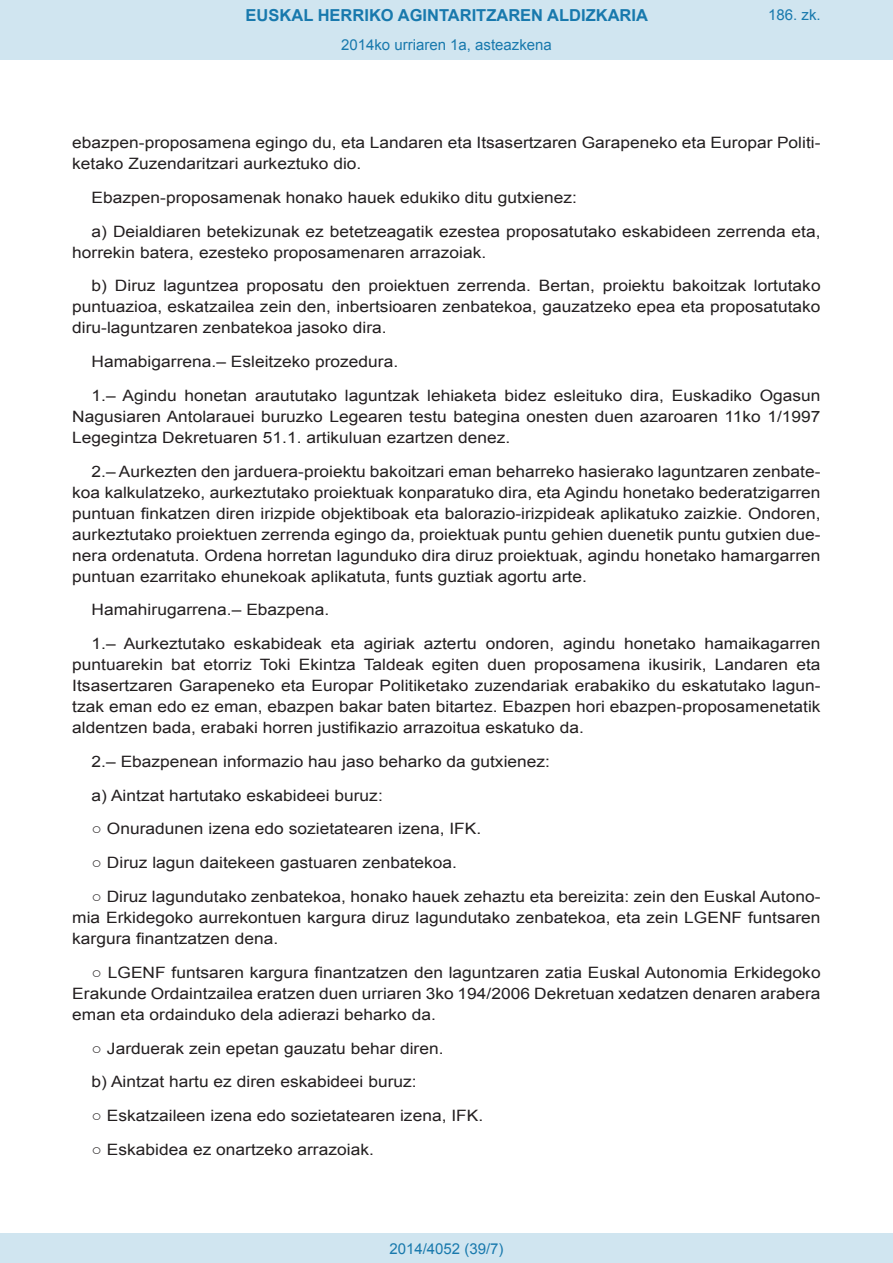
<style>
.page{position:relative;width:893px;height:1263px;background:#fff}
.page>*{position:absolute;margin:0;border:0;box-sizing:border-box;transform-origin:0 0}
.t1{font:700 16.5px "Arial";color:#1879ad}
.BOPVDetalle{font:15.6px/21px "Arial";color:#231f20;text-align:justify;scale:1.11 1}
.Paginacion_Centro{font:15px "Arial";color:#1879ad}
</style>
<div class="page">
<div style="left:0;top:0;width:893px;height:60px;background:#d0e5f0"></div>
<div style="left:0;top:1233px;width:893px;height:30px;background:#d0e5f0"></div>
<p class="t1" style="left:246px;top:4px;width:404px">EUSKAL HERRIKO AGINTARITZAREN ALDIZKARIA</p>
<p class="Paginacion_Centro" style="left:341px;top:35px;width:212px">2014ko urriaren 1a, asteazkena</p>
<p class="Paginacion_Centro" style="left:768px;top:5px;width:54px">186. zk.</p>
<p class="BOPVDetalle" style="left:72px;top:132px;width:676px">ebazpen-proposamena egingo du, eta Landaren eta Itsasertzaren Garapeneko eta Europar Politi&shy;ketako Zuzendaritzari aurkeztuko dio.</p>
<p class="BOPVDetalle" style="left:92px;top:187px;width:439px">Ebazpen-proposamenak honako hauek edukiko ditu gutxienez:</p>
<p class="BOPVDetalle" style="left:72px;top:221px;width:676px;text-indent:19px">a) Deialdiaren betekizunak ez betetzeagatik ezestea proposatutako eskabideen zerrenda eta, horrekin batera, ezesteko proposamenaren arrazoiak.</p>
<p class="BOPVDetalle" style="left:72px;top:276px;width:676px;text-indent:19px">b) Diruz laguntzea proposatu den proiektuen zerrenda. Bertan, proiektu bakoitzak lortutako puntuazioa, eskatzailea zein den, inbertsioaren zenbatekoa, gauzatzeko epea eta proposatutako diru-laguntzaren zenbatekoa jasoko dira.</p>
<p class="BOPVDetalle" style="left:92px;top:351px;width:278px">Hamabigarrena.– Esleitzeko prozedura.</p>
<p class="BOPVDetalle" style="left:72px;top:385px;width:676px;text-indent:19px">1.– Agindu honetan araututako laguntzak lehiaketa bidez esleituko dira, Euskadiko Ogasun Nagusiaren Antolarauei buruzko Legearen testu bategina onesten duen azaroaren 11ko 1/1997<br>Legegintza Dekretuaren 51.1. artikuluan ezartzen denez.</p>
<p class="BOPVDetalle" style="left:72px;top:461px;width:676px;text-indent:19px">2.– Aurkezten den jarduera-proiektu bakoitzari eman beharreko hasierako laguntzaren zenbate&shy;koa kalkulatzeko, aurkeztutako proiektuak konparatuko dira, eta Agindu honetako bederatzigarren puntuan finkatzen diren irizpide objektiboak eta balorazio-irizpideak aplikatuko zaizkie. Ondoren, aurkeztutako proiektuen zerrenda egingo da, proiektuak puntu gehien duenetik puntu gutxien due&shy;nera ordenatuta. Ordena horretan lagunduko dira diruz proiektuak, agindu honetako hamargarren puntuan ezarritako ehunekoak aplikatuta, funts guztiak agortu arte.</p>
<p class="BOPVDetalle" style="left:92px;top:600px;width:216px">Hamahirugarrena.– Ebazpena.</p>
<p class="BOPVDetalle" style="left:72px;top:633px;width:676px;text-indent:19px">1.– Aurkeztutako eskabideak eta agiriak aztertu ondoren, agindu honetako hamaikagarren puntuarekin bat etorriz Toki Ekintza Taldeak egiten duen proposamena ikusirik, Landaren eta Itsasertzaren Garapeneko eta Europar Politiketako zuzendariak erabakiko du eskatutako lagun&shy;tzak eman edo ez eman, ebazpen bakar baten bitartez. Ebazpen hori ebazpen-proposamenetatik aldentzen bada, erabaki horren justifikazio arrazoitua eskatuko da.</p>
<p class="BOPVDetalle" style="left:92px;top:751px;width:414px">2.– Ebazpenean informazio hau jaso beharko da gutxienez:</p>
<p class="BOPVDetalle" style="left:92px;top:785px;width:264px">a) Aintzat hartutako eskabideei buruz:</p>
<p class="BOPVDetalle" style="left:92px;top:819px;width:352px">○ Onuradunen izena edo sozietatearen izena, IFK.</p>
<p class="BOPVDetalle" style="left:92px;top:852px;width:331px">○ Diruz lagun daitekeen gastuaren zenbatekoa.</p>
<p class="BOPVDetalle" style="left:72px;top:886px;width:676px;text-indent:19px">○ Diruz lagundutako zenbatekoa, honako hauek zehaztu eta bereizita: zein den Euskal Autono&shy;mia Erkidegoko aurrekontuen kargura diruz lagundutako zenbatekoa, eta zein LGENF funtsaren kargura finantzatzen dena.</p>
<p class="BOPVDetalle" style="left:72px;top:962px;width:676px;text-indent:19px">○ LGENF funtsaren kargura finantzatzen den laguntzaren zatia Euskal Autonomia Erkidegoko Erakunde Ordaintzailea eratzen duen urriaren 3ko 194/2006 Dekretuan xedatzen denaren arabera eman eta ordainduko dela adierazi beharko da.</p>
<p class="BOPVDetalle" style="left:92px;top:1038px;width:319px">○ Jarduerak zein epetan gauzatu behar diren.</p>
<p class="BOPVDetalle" style="left:92px;top:1071px;width:294px">b) Aintzat hartu ez diren eskabideei buruz:</p>
<p class="BOPVDetalle" style="left:92px;top:1105px;width:354px">○ Eskatzaileen izena edo sozietatearen izena, IFK.</p>
<p class="BOPVDetalle" style="left:92px;top:1139px;width:256px">○ Eskabidea ez onartzeko arrazoiak.</p>
<p class="Paginacion_Centro" style="left:389px;top:1238px;width:116px">2014/4052 (39/7)</p>
</div>
